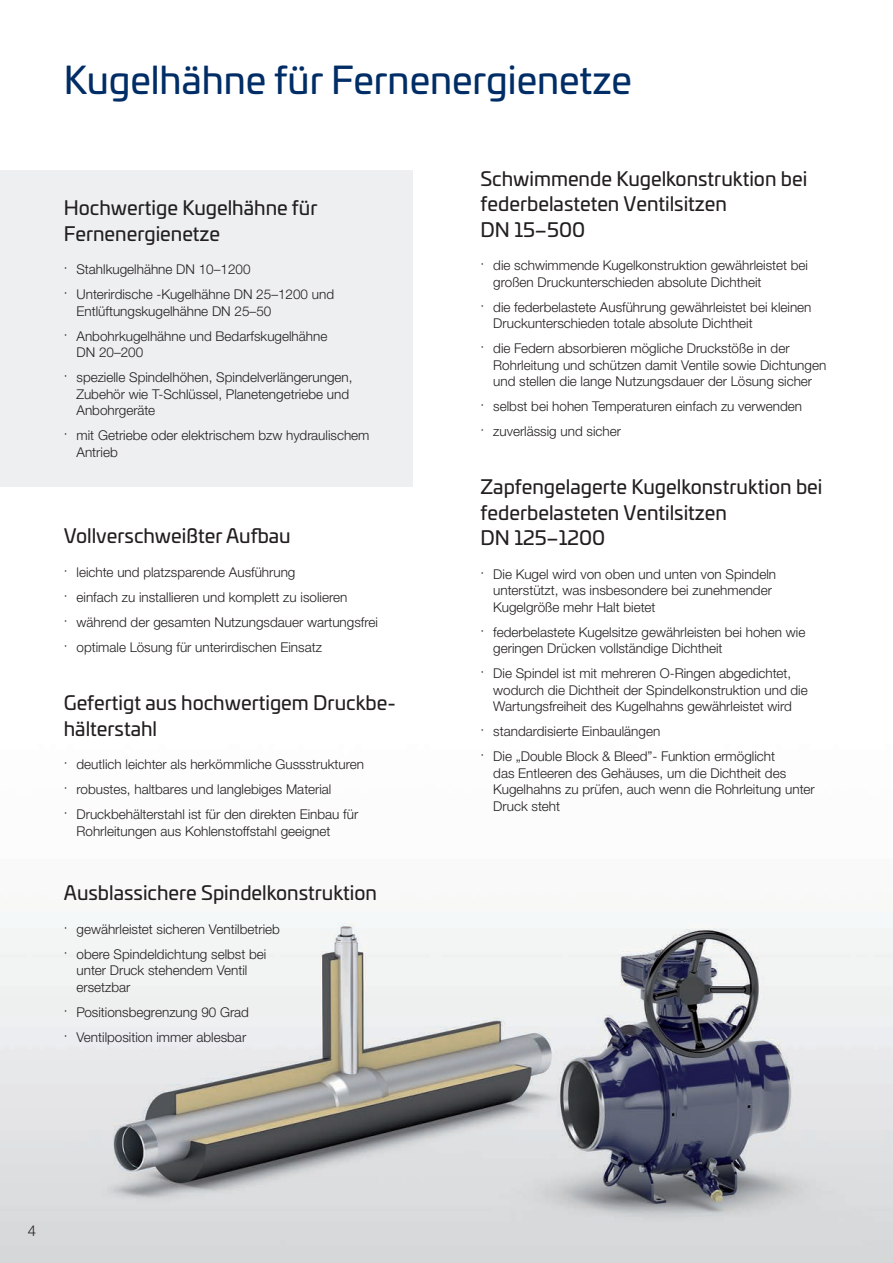
<style>
.page{position:relative;width:893px;height:1263px;background:#fff}
.page>*{position:absolute;margin:0;border:0;box-sizing:border-box;transform-origin:0 0}
.t1{font:37.5px "Univia Pro";color:#002d66}
.t2{font:19.5px/25.5px "Univia Pro";color:#231f20}
.t3{font:300 15px "Helvetica Neue LTW1 G";color:#231f20}
.t4{font:300 13.5px/16.5px "Helvetica Neue LTW1 G";color:#231f20}
</style>
<div class="page">
<img style="left:0;top:370px;width:893px;height:893px">
<div style="left:0;top:170px;width:412px;height:316px;background:#edeff1"></div>
<h1 class="t1" style="left:64px;top:52px;width:570px">Kugelhähne für Fernenergienetze</h1>
<h2 class="t2" style="left:64px;top:194px;width:255px">Hochwertige Kugelhähne für<br>Fernenergienetze</h2>
<p class="t4" style="left:64px;top:257px;width:272px;line-height:25px">· Stahlkugelhähne DN 10–1200<br>· Unterirdische -Kugelhähne DN 25–1200 und</p>
<p class="t4" style="left:64px;top:298px;width:265px;line-height:25px;text-indent:13px">Entlüftungskugelhähne DN 25–50<br>· Anbohrkugelhähne und Bedarfskugelhähne</p>
<p class="t4" style="left:64px;top:340px;width:290px;line-height:25px;text-indent:13px">DN 20–200<br>· spezielle Spindelhöhen, Spindelverlängerungen,</p>
<p class="t4" style="left:77px;top:386px;width:274px">Zubehör wie T-Schlüssel, Planetengetriebe und<br>Anbohrgeräte</p>
<p class="t4" style="left:77px;top:427px;width:294px;text-indent:-13px">· mit Getriebe oder elektrischem bzw hydraulischem<br>Antrieb</p>
<h2 class="t2" style="left:64px;top:522px;width:228px">Vollverschweißter Aufbau</h2>
<p class="t4" style="left:64px;top:559px;width:316px;line-height:25px">· leichte und platzsparende Ausführung<br>· einfach zu installieren und komplett zu isolieren<br>· während der gesamten Nutzungsdauer wartungsfrei · optimale Lösung für unterirdischen Einsatz</p>
<h2 class="t2" style="left:64px;top:689px;width:334px">Gefertigt aus hochwertigem Druckbe&shy;hälterstahl</h2>
<p class="t4" style="left:64px;top:752px;width:302px;line-height:25px">· deutlich leichter als herkömmliche Gussstrukturen · robustes, haltbares und langlebiges Material<br>· Druckbehälterstahl ist für den direkten Einbau für</p>
<p class="t4" style="left:77px;top:823px;width:255px">Rohrleitungen aus Kohlenstoffstahl geeignet</p>
<h2 class="t2" style="left:64px;top:879px;width:315px">Ausblassichere Spindelkonstruktion</h2>
<p class="t4" style="left:64px;top:916px;width:218px;line-height:25px">· gewährleistet sicheren Ventilbetrieb · obere Spindeldichtung selbst bei</p>
<p class="t4" style="left:77px;top:962px;width:172px">unter Druck stehendem Ventil ersetzbar</p>
<p class="t4" style="left:64px;top:999px;width:187px;line-height:25px">· Positionsbegrenzung 90 Grad · Ventilposition immer ablesbar</p>
<h2 class="t2" style="left:480px;top:165px;width:328px">Schwimmende Kugelkonstruktion bei federbelasteten Ventilsitzen<br>DN 15–500</h2>
<p class="t4" style="left:493px;top:257px;width:316px;text-indent:-13px">· die schwimmende Kugelkonstruktion gewährleistet bei großen Druckunterschieden absolute Dichtheit</p>
<p class="t4" style="left:493px;top:299px;width:320px;text-indent:-13px">· die federbelastete Ausführung gewährleistet bei kleinen<br>Druckunterschieden totale absolute Dichtheit</p>
<p class="t4" style="left:493px;top:340px;width:334px;text-indent:-13px">· die Federn absorbieren mögliche Druckstöße in der<br>Rohrleitung und schützen damit Ventile sowie Dichtungen und stellen die lange Nutzungsdauer der Lösung sicher</p>
<p class="t4" style="left:480px;top:394px;width:323px;line-height:25px">· selbst bei hohen Temperaturen einfach zu verwenden · zuverlässig und sicher</p>
<h2 class="t2" style="left:480px;top:473px;width:343px">Zapfengelagerte Kugelkonstruktion bei federbelasteten Ventilsitzen<br>DN 125–1200</h2>
<p class="t4" style="left:493px;top:565px;width:284px;text-indent:-13px">· Die Kugel wird von oben und unten von Spindeln unterstützt, was insbesondere bei zunehmender<br>Kugelgröße mehr Halt bietet</p>
<p class="t4" style="left:493px;top:623px;width:314px;text-indent:-13px">· federbelastete Kugelsitze gewährleisten bei hohen wie geringen Drücken vollständige Dichtheit</p>
<p class="t4" style="left:493px;top:665px;width:316px;text-indent:-13px">· Die Spindel ist mit mehreren O-Ringen abgedichtet, wodurch die Dichtheit der Spindelkonstruktion und die<br>Wartungsfreiheit des Kugelhahns gewährleistet wird</p>
<p class="t4" style="left:480px;top:719px;width:296px;line-height:25px">· standardisierte Einbaulängen<br>· Die „Double Block &amp; Bleed”- Funktion ermöglicht</p>
<p class="t4" style="left:493px;top:764px;width:323px">das Entleeren des Gehäuses, um die Dichtheit des<br>Kugelhahns zu prüfen, auch wenn die Rohrleitung unter<br>Druck steht</p>
<p class="t3" style="left:28px;top:1222px;width:10px">4</p>
</div>
